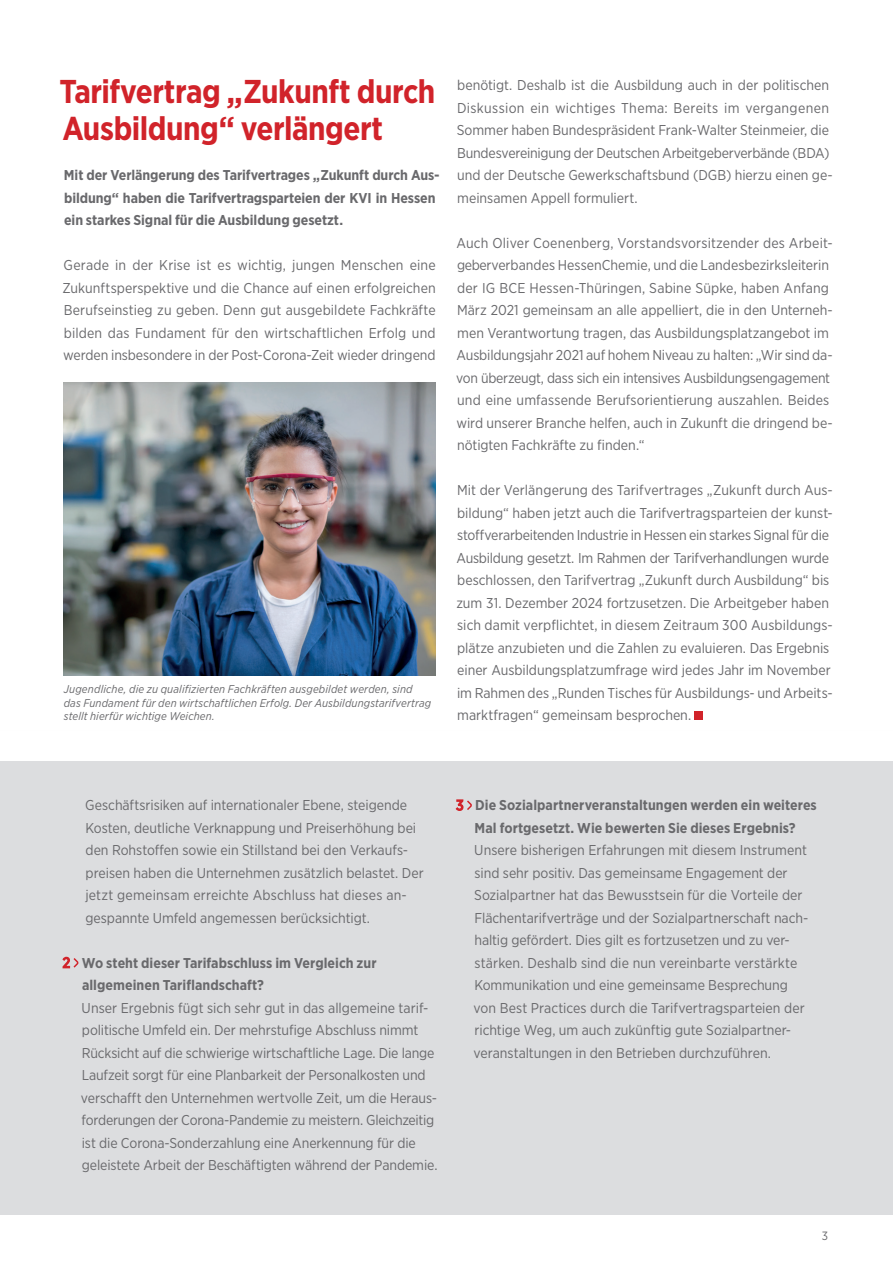
<style>
.page{position:relative;width:893px;height:1263px;background:#fff}
.page>*{position:absolute;margin:0;border:0;box-sizing:border-box;transform-origin:0 0}
.t1{font:700 33px/37.5px "Gotham Narrow";letter-spacing:-.015em;color:#d1232a}
.t2{font:14.25px/22.5px "Gotham Narrow";letter-spacing:-.005em;color:#69696c}
.t3{font:700 14.25px/22.5px "Gotham Narrow";color:#69696c}
.t4{font:12px "Gotham Narrow";color:#69696c}
.t5{font:italic 11.25px/13.5px "Gotham Narrow";letter-spacing:.01em;color:#69696c}
.s1{font-weight:400;color:#d1232a}
</style>
<div class="page">
<div style="left:0;top:761px;width:893px;height:454px;background:#dcdddf"></div>
<svg style="left:72px;top:956px;width:8px;height:13px"></svg>
<svg style="left:465px;top:799px;width:8px;height:13px"></svg>
<div style="left:695px;top:711px;width:8px;height:9px;background:#d1232a"></div>
<img style="left:64px;top:382px;width:372px;height:293px">
<h1 class="t1" style="left:59px;top:72px;width:378px">Tarifvertrag „Zukunft durch<br>Ausbildung“ verlängert</h1>
<p class="t3" style="left:64px;top:164px;width:377px">Mit der Verlängerung des Tarifvertrages „Zukunft durch Aus&shy;bildung“ haben die Tarifvertragsparteien der KVI in Hessen ein starkes Signal für die Ausbildung gesetzt.</p>
<p class="t2" style="left:62px;top:253px;width:375px;text-align:justify">Gerade in der Krise ist es wichtig, jungen Menschen eine Zukunftsperspektive und die Chance auf einen erfolgreichen Berufseinstieg zu geben. Denn gut ausgebildete Fachkräfte bilden das Fundament für den wirtschaftlichen Erfolg und werden insbesondere in der Post-Corona-Zeit wieder dringend</p>
<p class="t5" style="left:64px;top:682px;width:369px">Jugendliche, die zu qualifizierten Fachkräften ausgebildet werden, sind das Fundament für den wirtschaftlichen Erfolg. Der Ausbildungstarifvertrag stellt hierfür wichtige Weichen.</p>
<p class="t2" style="left:457px;top:73px;width:377px">benötigt. Deshalb ist die Ausbildung auch in der politischen Diskussion ein wichtiges Thema: Bereits im vergangenen Sommer haben Bundespräsident Frank-Walter Steinmeier, die Bundesvereinigung der Deutschen Arbeitgeberverbände (BDA) und der Deutsche Gewerkschaftsbund (DGB) hierzu einen ge&shy;meinsamen Appell formuliert.</p>
<p class="t2" style="left:456px;top:231px;width:378px">Auch Oliver Coenenberg, Vorstandsvorsitzender des Arbeit&shy;geberverbandes HessenChemie, und die Landesbezirksleiterin der IG BCE Hessen-Thüringen, Sabine Süpke, haben Anfang März 2021 gemeinsam an alle appelliert, die in den Unterneh&shy;men Verantwortung tragen, das Ausbildungsplatzangebot im Ausbildungsjahr 2021 auf hohem Niveau zu halten: „Wir sind da&shy;von überzeugt, dass sich ein intensives Ausbildungsengagement und eine umfassende Berufsorientierung auszahlen. Beides wird unserer Branche helfen, auch in Zukunft die dringend be&shy;nötigten Fachkräfte zu finden.“</p>
<p class="t2" style="left:456px;top:478px;width:378px">Mit der Verlängerung des Tarifvertrages „Zukunft durch Aus&shy;bildung“ haben jetzt auch die Tarifvertragsparteien der kunst&shy;stoffverarbeitenden Industrie in Hessen ein starkes Signal für die Ausbildung gesetzt. Im Rahmen der Tarifverhandlungen wurde beschlossen, den Tarifvertrag „Zukunft durch Ausbildung“ bis zum 31. Dezember 2024 fortzusetzen. Die Arbeitgeber haben sich damit verpflichtet, in diesem Zeitraum 300 Ausbildungs&shy;plätze anzubieten und die Zahlen zu evaluieren. Das Ergebnis einer Ausbildungsplatzumfrage wird jedes Jahr im November im Rahmen des „Runden Tisches für Ausbildungs- und Arbeits&shy;marktfragen“ gemeinsam besprochen.</p>
<p class="t2" style="left:85px;top:793px;width:340px">Geschäftsrisiken auf internationaler Ebene, steigende Kosten, deutliche Verknappung und Preiserhöhung bei den Rohstoffen sowie ein Stillstand bei den Verkaufs&shy;preisen haben die Unternehmen zusätzlich belastet. Der jetzt gemeinsam erreichte Abschluss hat dieses an&shy;gespannte Umfeld angemessen berücksichtigt.</p>
<p class="t3" style="left:82px;top:951px;width:296px;text-indent:-19px"><span class="s1">2</span> Wo steht dieser Tarifabschluss im Vergleich zur allgemeinen Tariflandschaft?</p>
<p class="t2" style="left:81px;top:996px;width:358px">Unser Ergebnis fügt sich sehr gut in das allgemeine tarif&shy;politische Umfeld ein. Der mehrstufige Abschluss nimmt Rücksicht auf die schwierige wirtschaftliche Lage. Die lange Laufzeit sorgt für eine Planbarkeit der Personalkosten und verschafft den Unternehmen wertvolle Zeit, um die Heraus&shy;forderungen der Corona-Pandemie zu meistern. Gleichzeitig ist die Corona-Sonderzahlung eine Anerkennung für die geleistete Arbeit der Beschäftigten während der Pandemie.</p>
<p class="t3" style="left:456px;top:794px;width:362px;text-align:center"><span class="s1">3</span> Die Sozialpartnerveranstaltungen werden ein weiteres<br>Mal fortgesetzt. Wie bewerten Sie dieses Ergebnis?</p>
<p class="t2" style="left:474px;top:838px;width:336px">Unsere bisherigen Erfahrungen mit diesem Instrument sind sehr positiv. Das gemeinsame Engagement der Sozialpartner hat das Bewusstsein für die Vorteile der Flächentarifverträge und der Sozialpartnerschaft nach&shy;haltig gefördert. Dies gilt es fortzusetzen und zu ver&shy;stärken. Deshalb sind die nun vereinbarte verstärkte Kommunikation und eine gemeinsame Besprechung von Best Practices durch die Tarifvertragsparteien der richtige Weg, um auch zukünftig gute Sozialpartner&shy;veranstaltungen in den Betrieben durchzuführen.</p>
<p class="t4" style="left:822px;top:1229px;width:8px">3</p>
</div>
